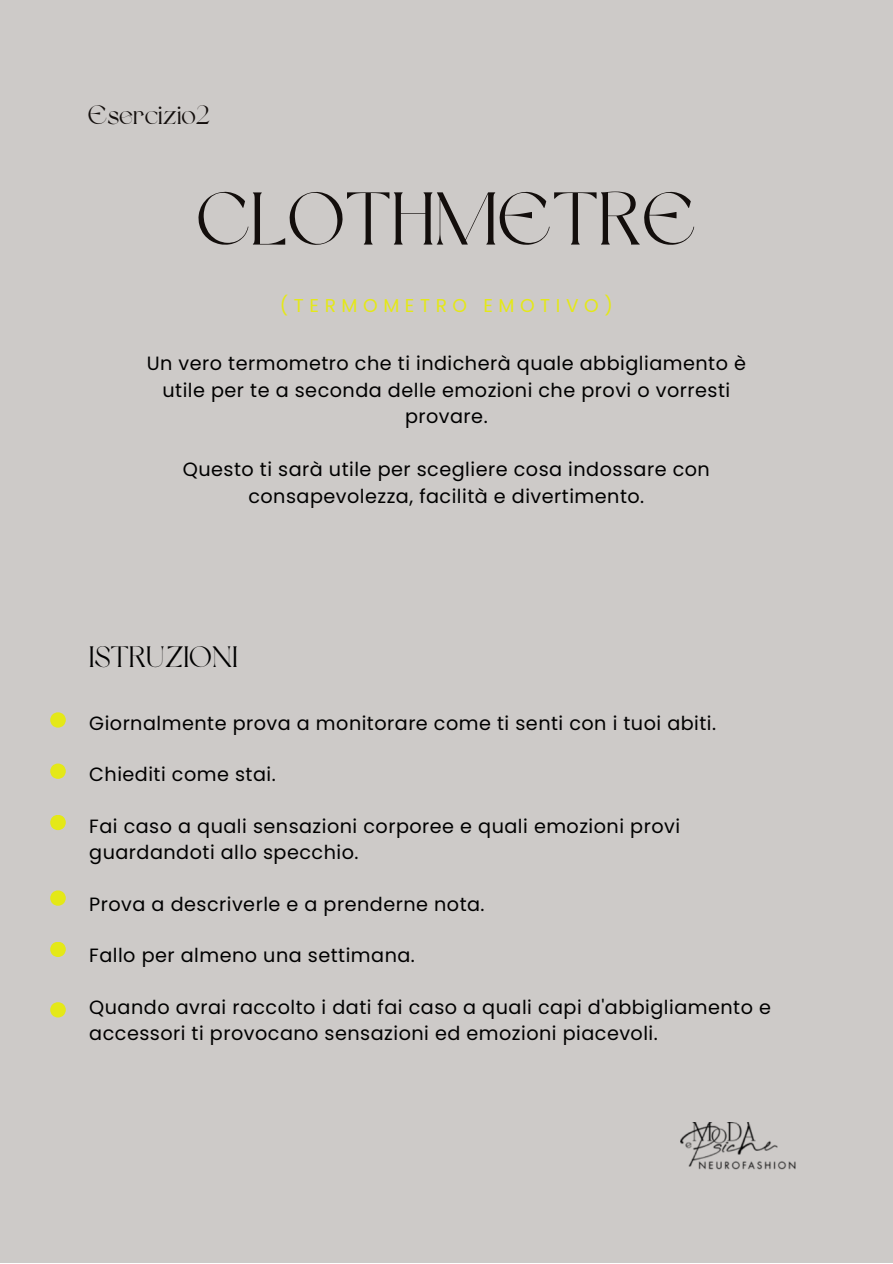
<style>
.page{position:relative;width:893px;height:1264px;background:#fff}
.page>*{position:absolute;margin:0;border:0;box-sizing:border-box;transform-origin:0 0}
.t1{font:74.4px "Dream Avenue";color:#130e0c}
.t2{font:29.4px "Dream Avenue";color:#000}
.t3{font:26.55px "Dream Avenue";color:#130e0c}
.t4{font:19.2px/26.5px "Poppins";letter-spacing:.025em;color:#000;text-align:center}
.t5{font:18.6px "Poppins";letter-spacing:.3em;color:#e4e818}
</style>
<div class="page">
<div style="left:0;top:0;width:892px;height:1262px;background:#cdcac8"></div>
<img style="left:680px;top:1122px;width:116px;height:48px">
<svg style="left:50px;top:712px;width:16px;height:15px"></svg>
<svg style="left:50px;top:763px;width:16px;height:15px"></svg>
<svg style="left:50px;top:815px;width:16px;height:15px"></svg>
<svg style="left:50px;top:890px;width:16px;height:15px"></svg>
<svg style="left:50px;top:942px;width:16px;height:15px"></svg>
<svg style="left:50px;top:1002px;width:16px;height:15px"></svg>
<h3 class="t3" style="left:88px;top:104px;width:124px">Esercizio2</h3>
<h1 class="t1" style="left:196px;top:189px;width:501px">CLOTHMETRE</h1>
<p class="t5" style="left:280px;top:293px;width:334px">(TERMOMETRO EMOTIVO)</p>
<p class="t4" style="left:147px;top:350px;width:600px">Un vero termometro che ti indicherà quale abbigliamento è utile per te a seconda delle emozioni che provi o vorresti provare.</p>
<p class="t4" style="left:183px;top:456px;width:528px">Questo ti sarà utile per scegliere cosa indossare con consapevolezza, facilità e divertimento.</p>
<h2 class="t2" style="left:89px;top:645px;width:150px">ISTRUZIONI</h2>
<p class="t4" style="left:89px;top:709px;width:628px">Giornalmente prova a monitorare come ti senti con i tuoi abiti.</p>
<p class="t4" style="left:89px;top:761px;width:188px">Chiediti come stai.</p>
<p class="t4" style="left:89px;top:813px;width:592px;line-height:25.8px;text-align:left">Fai caso a quali sensazioni corporee e quali emozioni provi guardandoti allo specchio.</p>
<p class="t4" style="left:89px;top:890px;width:397px">Prova a descriverle e a prenderne nota.</p>
<p class="t4" style="left:89px;top:942px;width:327px">Fallo per almeno una settimana.</p>
<p class="t4" style="left:89px;top:994px;width:683px;line-height:25.8px;text-align:left">Quando avrai raccolto i dati fai caso a quali capi d'abbigliamento e accessori ti provocano sensazioni ed emozioni piacevoli.</p>
</div>
